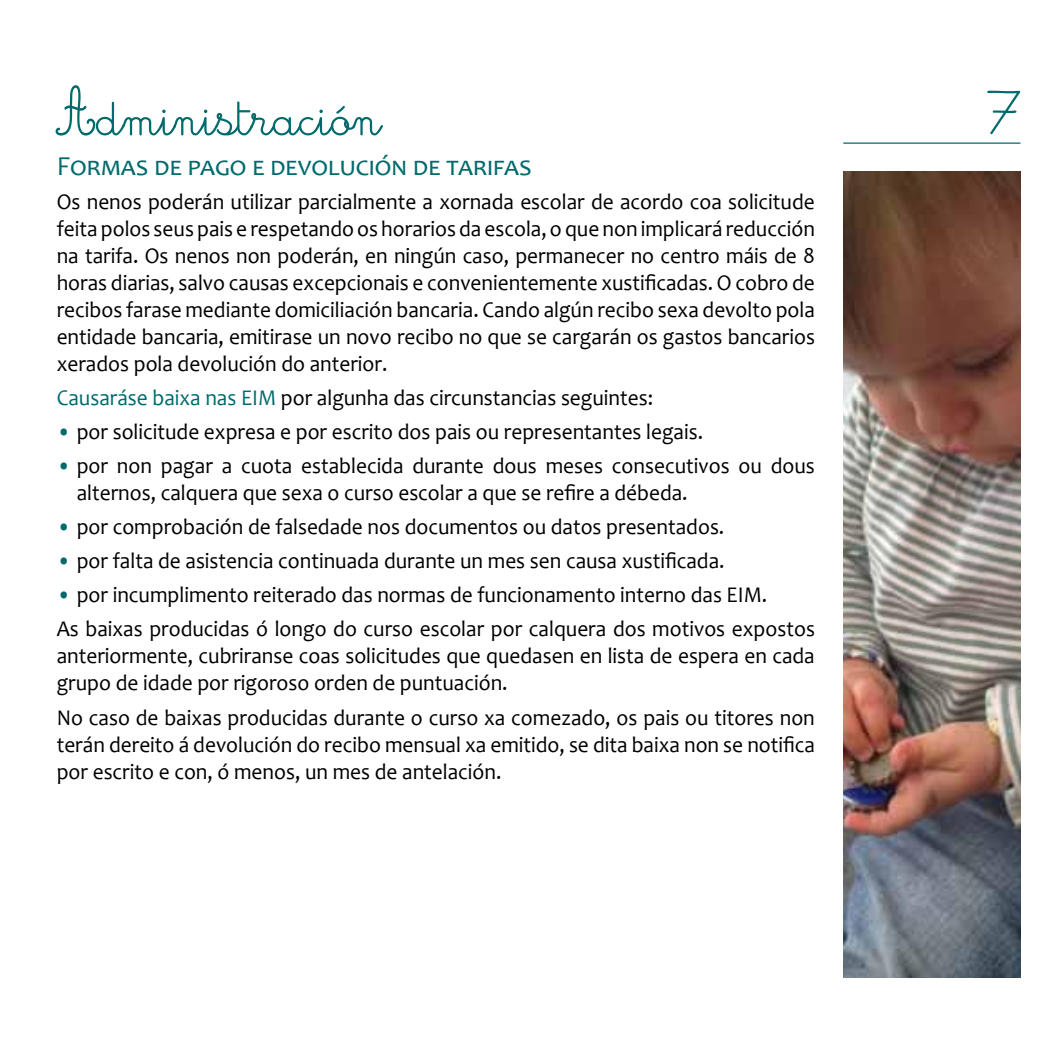
<style>
.page{position:relative;width:1063px;height:1063px;background:#fff}
.page>*{position:absolute;margin:0;border:0;box-sizing:border-box;transform-origin:0 0}
.t1{font:55px "Cursivestandard";color:#006a6c}
.t2{font:27.5px "Candara";color:#006a6c}
.t3{font:22.5px/27px "Candara";color:#000;scale:.95 1}
.s1{color:#006a6c}
</style>
<div class="page">
<hr style="left:843px;top:143px;width:177px;height:1px;background:#006a6c">
<img style="left:843px;top:172px;width:177px;height:806px">
<h1 class="t1" style="left:57px;top:84px;width:327px">Administración</h1>
<p class="t2" style="left:57px;top:149px;width:476px">Formas de pago e devolución de tarifas</p>
<p class="t3" style="left:57px;top:188px;width:800px;text-align:justify">Os nenos poderán utilizar parcialmente a xornada escolar de acordo coa solicitude feita polos seus pais e respetando os horarios da escola, o que non implicará reducción na tarifa. Os nenos non poderán, en ningún caso, permanecer no centro máis de 8 horas diarias, salvo causas excepcionais e convenientemente xustificadas. O cobro de recibos farase mediante domiciliación bancaria. Cando algún recibo sexa devolto pola entidade bancaria, emitirase un novo recibo no que se cargarán os gastos bancarios xerados pola devolución do anterior.</p>
<p class="t3" style="left:57px;top:384px;width:629px"><span class="s1">Causaráse baixa nas EIM</span> por algunha das circunstancias seguintes:</p>
<p class="t3" style="left:57px;top:418px;width:682px"><span class="s1">•</span> por solicitude expresa e por escrito dos pais ou representantes legais.</p>
<p class="t3" style="left:77px;top:452px;width:779px;text-indent:-20px"><span class="s1">•</span> por non pagar a cuota establecida durante dous meses consecutivos ou dous alternos, calquera que sexa o curso escolar a que se refire a débeda.</p>
<p class="t3" style="left:57px;top:513px;width:704px"><span class="s1">•</span> por comprobación de falsedade nos documentos ou datos presentados.</p>
<p class="t3" style="left:57px;top:547px;width:705px"><span class="s1">•</span> por falta de asistencia continuada durante un mes sen causa xustificada.</p>
<p class="t3" style="left:57px;top:578px;width:800px;line-height:34px"><span class="s1">•</span> por incumplimento reiterado das normas de funcionamento interno das EIM.<br>As baixas producidas ó longo do curso escolar por calquera dos motivos expostos</p>
<p class="t3" style="left:57px;top:642px;width:799px">anteriormente, cubriranse coas solicitudes que quedasen en lista de espera en cada grupo de idade por rigoroso orden de puntuación.</p>
<p class="t3" style="left:57px;top:704px;width:800px;text-align:justify">No caso de baixas producidas durante o curso xa comezado, os pais ou titores non terán dereito á devolución do recibo mensual xa emitido, se dita baixa non se notifica por escrito e con, ó menos, un mes de antelación.</p>
<h1 class="t1" style="left:987px;top:82px;width:35px">7</h1>
</div>
